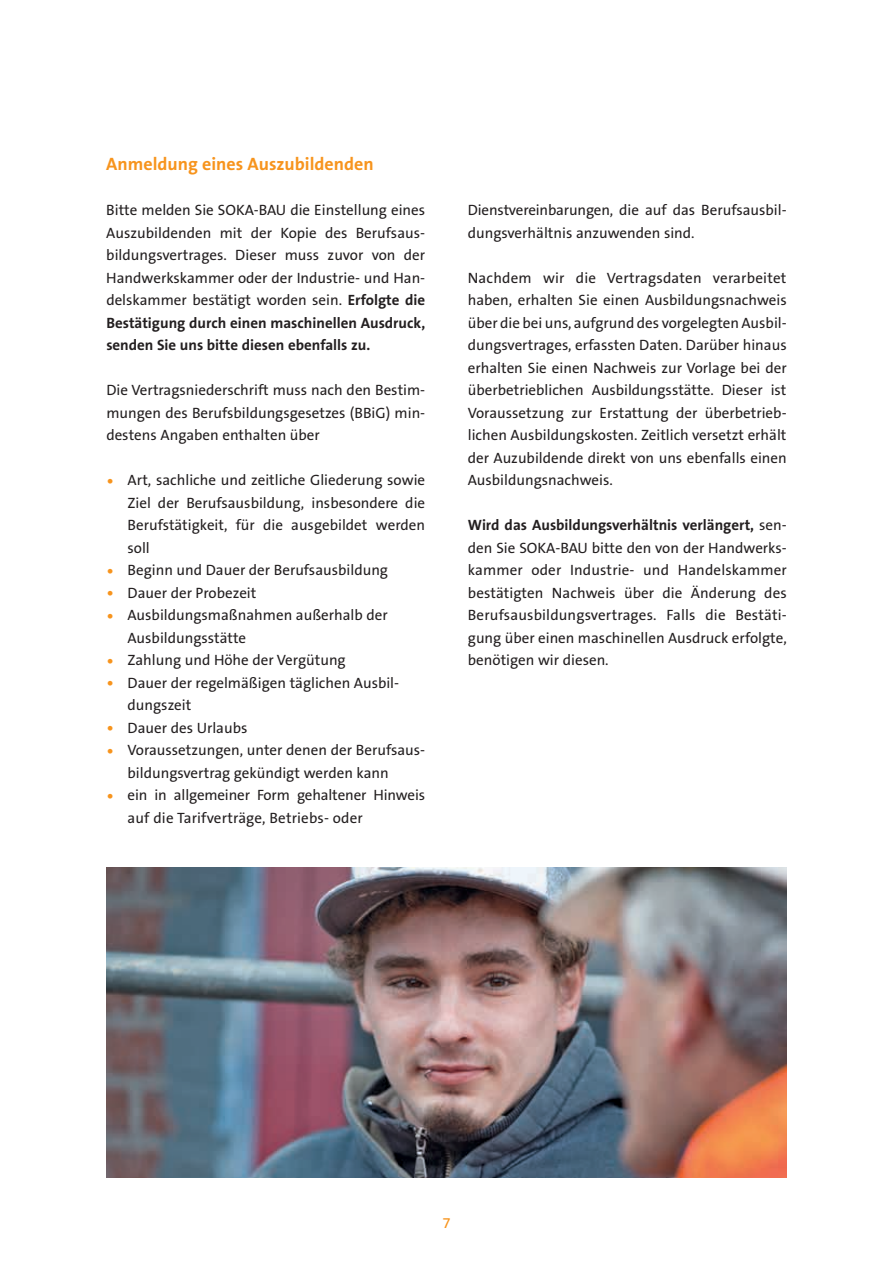
<style>
.page{position:relative;width:893px;height:1263px;background:#fff}
.page>*{position:absolute;margin:0;border:0;box-sizing:border-box;transform-origin:0 0}
.t1{font:700 18px "The Sans B7";color:#f7941d}
.t2{font:15px/22.5px "The Sans B5 Plain";color:#231f20;text-align:justify}
.t3{font:700 15px/22.5px "The Sans B7";color:#231f20}
.t4{font:15px "The Sans B5 Plain";color:#f7941d}
.s1{font-family:"The Sans B7";font-weight:700}
.s2{font-size:19.5px;color:#f7941d}
.s3{font-family:"The Sans B5 Plain";font-weight:400}
</style>
<div class="page">
<img style="left:106px;top:868px;width:681px;height:309px">
<p class="t1" style="left:106px;top:155px;width:269px">Anmeldung eines Auszubildenden</p>
<p class="t2" style="left:106px;top:199px;width:320px">Bitte melden Sie SOKA-BAU die Einstellung eines Auszubildenden mit der Kopie des Berufsaus&shy;bildungsvertrages. Dieser muss zuvor von der Handwerkskammer oder der Industrie- und Han&shy;delskammer bestätigt worden sein. <span class="s1">Erfolgte die</span></p>
<p class="t3" style="left:106px;top:312px;width:320px">Bestätigung durch einen maschinellen Ausdruck, senden Sie uns bitte diesen ebenfalls zu.</p>
<p class="t2" style="left:106px;top:379px;width:320px">Die Vertragsniederschrift muss nach den Bestim&shy;mungen des Berufsbildungsgesetzes (BBiG) min&shy;destens Angaben enthalten über</p>
<p class="t2" style="left:127px;top:469px;width:299px;text-indent:-21px"><span class="s2">•</span> Art, sachliche und zeitliche Gliederung sowie Ziel der Berufsausbildung, insbesondere die Berufstätigkeit, für die ausgebildet werden soll</p>
<p class="t2" style="left:106px;top:559px;width:283px"><span class="s2">•</span> Beginn und Dauer der Berufsausbildung</p>
<p class="t2" style="left:106px;top:582px;width:152px"><span class="s2">•</span> Dauer der Probezeit</p>
<p class="t2" style="left:128px;top:604px;width:262px;text-indent:-21px"><span class="s2">•</span> Ausbildungsmaßnahmen außerhalb der<br>Ausbildungsstätte</p>
<p class="t2" style="left:106px;top:649px;width:241px"><span class="s2">•</span> Zahlung und Höhe der Vergütung</p>
<p class="t2" style="left:128px;top:672px;width:273px;text-indent:-21px"><span class="s2">•</span> Dauer der regelmäßigen täglichen Ausbil&shy;dungszeit</p>
<p class="t2" style="left:106px;top:717px;width:143px"><span class="s2">•</span> Dauer des Urlaubs</p>
<p class="t2" style="left:128px;top:739px;width:299px;text-indent:-21px"><span class="s2">•</span> Voraussetzungen, unter denen der Berufsaus&shy;bildungsvertrag gekündigt werden kann</p>
<p class="t2" style="left:128px;top:784px;width:299px;text-indent:-21px"><span class="s2">•</span> ein in allgemeiner Form gehaltener Hinweis auf die Tarifverträge, Betriebs- oder</p>
<p class="t2" style="left:468px;top:199px;width:320px">Dienstvereinbarungen, die auf das Berufsausbil&shy;dungsverhältnis anzuwenden sind.</p>
<p class="t2" style="left:468px;top:267px;width:320px">Nachdem wir die Vertragsdaten verarbeitet haben, erhalten Sie einen Ausbildungsnachweis über die bei uns, aufgrund des vorgelegten Ausbil&shy;dungsvertrages, erfassten Daten. Darüber hinaus erhalten Sie einen Nachweis zur Vorlage bei der überbetrieblichen Ausbildungsstätte. Dieser ist Voraussetzung zur Erstattung der überbetrieb&shy;lichen Ausbildungskosten. Zeitlich versetzt erhält der Auzubildende direkt von uns ebenfalls einen Ausbildungsnachweis.</p>
<p class="t3" style="left:468px;top:514px;width:320px">Wird das Ausbildungsverhältnis verlängert, <span class="s3">sen-</span></p>
<p class="t2" style="left:468px;top:537px;width:320px">den Sie SOKA-BAU bitte den von der Handwerks&shy;kammer oder Industrie- und Handelskammer bestätigten Nachweis über die Änderung des Berufsausbildungsvertrages. Falls die Bestäti&shy;gung über einen maschinellen Ausdruck erfolgte, benötigen wir diesen.</p>
<p class="t4" style="left:442px;top:1215px;width:10px">7</p>
</div>
